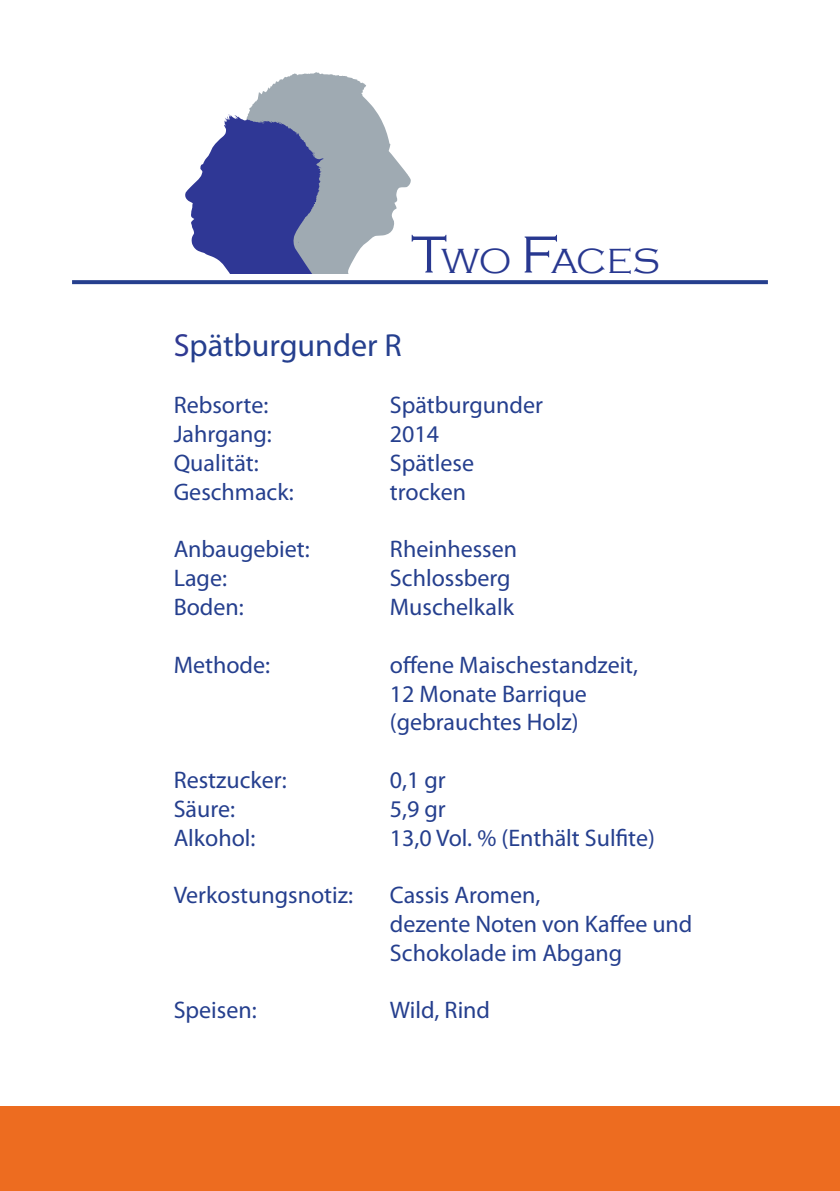
<style>
.page{position:relative;width:840px;height:1191px;background:#fff}
.page>*{position:absolute;margin:0;border:0;box-sizing:border-box;transform-origin:0 0}
.t1{font:300 36px "Copperplate Gothic";letter-spacing:-.01em;color:#283890}
.t2{font:32px "Myriad Pro";color:#253f8e}
.t3{font:24px/28.8px "Myriad Pro";color:#253f8e}
.s1{font-size:54px}
.s2{color:#303992}
</style>
<div class="page">
<svg style="left:185px;top:72px;width:226px;height:201px"></svg>
<div style="left:0;top:1107px;width:839px;height:84px;background:#ed6c20"></div>
<svg style="left:72px;top:280px;width:695px;height:4px;background:#2d4692"></svg>
<p class="t1" style="left:411px;top:241px;width:250px"><span class="s1">T</span>WO <span class="s1">F</span>ACES</p>
<p class="t2" style="left:173px;top:325px;width:229px"><span class="s2">S</span>pätburgunder R</p>
<p class="t3" style="left:173px;top:390px;width:96px">Rebsorte:</p>
<p class="t3" style="left:389px;top:390px;width:154px">Spätburgunder</p>
<p class="t3" style="left:173px;top:419px;width:100px">Jahrgang:</p>
<p class="t3" style="left:389px;top:419px;width:51px">2014</p>
<p class="t3" style="left:173px;top:448px;width:87px">Qualität:</p>
<p class="t3" style="left:389px;top:448px;width:86px">Spätlese</p>
<p class="t3" style="left:173px;top:477px;width:122px">Geschmack:</p>
<p class="t3" style="left:389px;top:477px;width:78px">trocken</p>
<p class="t3" style="left:173px;top:534px;width:138px">Anbaugebiet:</p>
<p class="t3" style="left:389px;top:534px;width:129px">Rheinhessen</p>
<p class="t3" style="left:173px;top:563px;width:55px">Lage:</p>
<p class="t3" style="left:389px;top:563px;width:122px">Schlossberg</p>
<p class="t3" style="left:173px;top:592px;width:72px">Boden:</p>
<p class="t3" style="left:389px;top:592px;width:126px">Muschelkalk</p>
<p class="t3" style="left:173px;top:650px;width:98px">Methode:</p>
<p class="t3" style="left:389px;top:650px;width:249px">offene Maischestandzeit,<br>12 Monate Barrique (gebrauchtes Holz)</p>
<p class="t3" style="left:173px;top:765px;width:115px">Restzucker:</p>
<p class="t3" style="left:389px;top:765px;width:57px">0,1 gr</p>
<p class="t3" style="left:173px;top:794px;width:63px">Säure:</p>
<p class="t3" style="left:389px;top:794px;width:57px">5,9 gr</p>
<p class="t3" style="left:173px;top:822px;width:83px">Alkohol:</p>
<p class="t3" style="left:389px;top:822px;width:266px">13,0 Vol. % (Enthält Sulfite)</p>
<p class="t3" style="left:173px;top:880px;width:181px">Verkostungsnotiz:</p>
<p class="t3" style="left:389px;top:880px;width:304px">Cassis Aromen,<br>dezente Noten von Kaffee und<br>Schokolade im Abgang</p>
<p class="t3" style="left:173px;top:995px;width:84px">Speisen:</p>
<p class="t3" style="left:389px;top:995px;width:102px">Wild, Rind</p>
</div>
